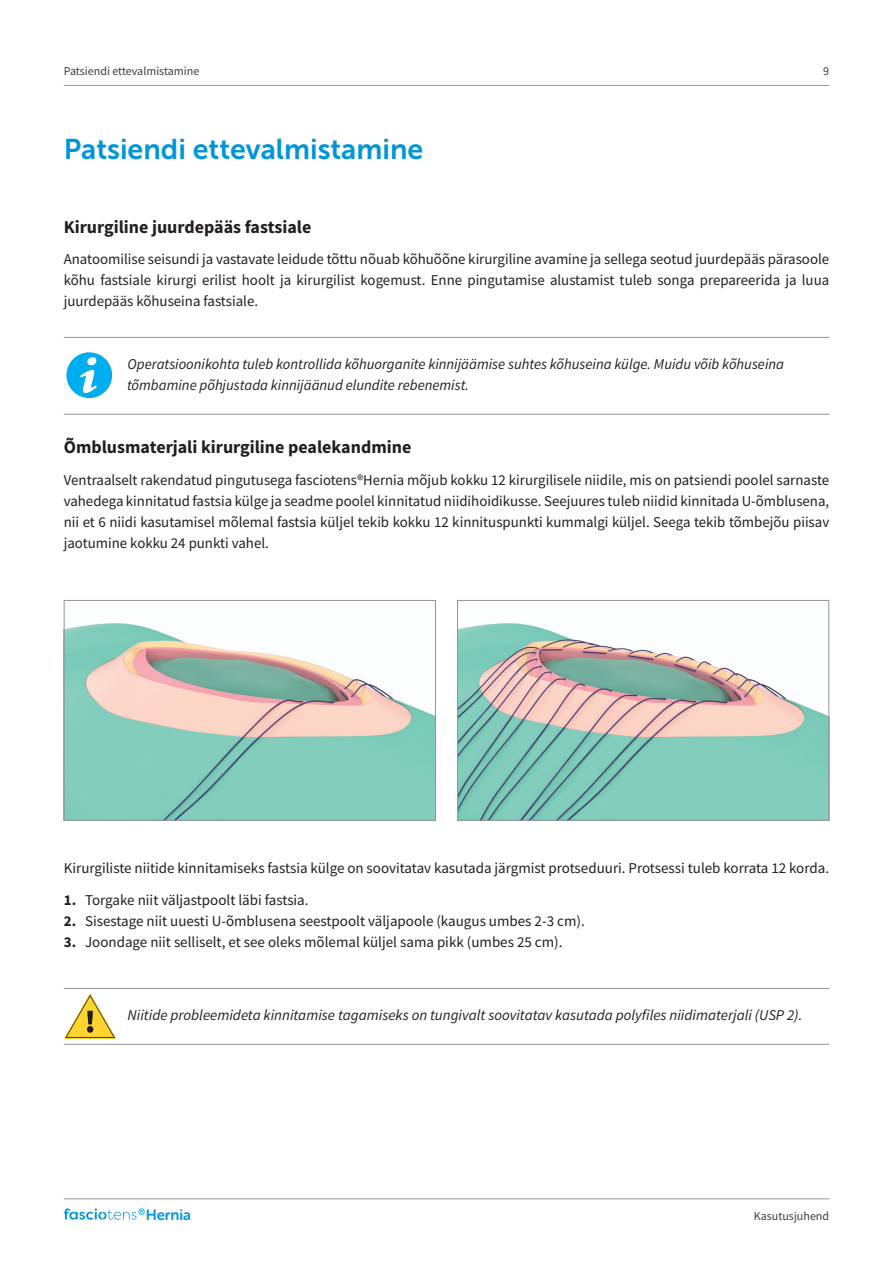
<style>
.page{position:relative;width:893px;height:1263px;background:#fff}
.page>*{position:absolute;margin:0;border:0;box-sizing:border-box;transform-origin:0 0}
.Head_1{font:28.5px "Museo Sans 700";color:#0095d9}
.Head_2{font:700 18px "Source Sans Pro";color:#231f20}
.Fliesstext{font:15px/21px "Source Sans Pro";color:#231f20;text-align:justify}
.Info{font:italic 15px/21px "Source Sans Pro";color:#231f20}
.Aufzählung{font:15px "Source Sans Pro";color:#231f20}
.t1{font:15px "Museo Sans Rounded 700";color:#0095d9}
.Fliesstext-2{font:12px "Source Sans Pro";color:#3e3e3f}
.s1{font-weight:700}
</style>
<div class="page">
<hr style="left:64px;top:85px;width:765px;height:1px;background:#939598">
<hr style="left:64px;top:1198px;width:765px;height:1px;background:#939598">
<svg style="left:64px;top:1208px;width:81px;height:12px"></svg>
<hr style="left:64px;top:414px;width:765px;height:1px;background:#939598">
<hr style="left:64px;top:337px;width:765px;height:1px;background:#939598">
<div style="left:66px;top:352px;width:46px;height:46px;background:#00aeef;border-radius:50%"></div>
<div style="left:87px;top:357px;width:9px;height:8px;background:#fff;border-radius:4px"></div>
<svg style="left:80px;top:370px;width:17px;height:23px"></svg>
<img style="left:64px;top:623px;width:372px;height:198px">
<div style="left:64px;top:600px;width:372px;height:220px;border:1px solid #939598"></div>
<img style="left:457px;top:623px;width:372px;height:198px">
<div style="left:457px;top:600px;width:372px;height:220px;border:1px solid #939598"></div>
<hr style="left:64px;top:1044px;width:765px;height:1px;background:#939598">
<hr style="left:64px;top:988px;width:765px;height:1px;background:#939598">
<svg style="left:64px;top:993px;width:52px;height:46px"></svg>
<p class="Fliesstext-2" style="left:64px;top:63px;width:137px">Patsiendi ettevalmistamine</p>
<p class="Head_1" style="left:64px;top:133px;width:361px">Patsiendi ettevalmistamine</p>
<p class="Fliesstext-2" style="left:823px;top:63px;width:7px">9</p>
<p class="Head_2" style="left:64px;top:214px;width:249px">Kirurgiline juurdepääs fastsiale</p>
<p class="Fliesstext" style="left:64px;top:248px;width:767px">Anatoomilise seisundi ja vastavate leidude tõttu nõuab kõhuõõne kirurgiline avamine ja sellega seotud juurdepääs pärasoole kõhu fastsiale kirurgi erilist hoolt ja kirurgilist kogemust. Enne pingutamise alustamist tuleb songa prepareerida ja luua juurdepääs kõhuseina fastsiale.</p>
<p class="Info" style="left:127px;top:353px;width:659px">Operatsioonikohta tuleb kontrollida kõhuorganite kinnijäämise suhtes kõhuseina külge. Muidu võib kõhuseina tõmbamine põhjustada kinnijäänud elundite rebenemist.</p>
<p class="Head_2" style="left:64px;top:435px;width:349px">Õmblusmaterjali kirurgiline pealekandmine</p>
<p class="Fliesstext" style="left:64px;top:469px;width:767px">Ventraalselt rakendatud pingutusega fasciotens®Hernia mõjub kokku 12 kirurgilisele niidile, mis on patsiendi poolel sarnaste vahedega kinnitatud fastsia külge ja seadme poolel kinnitatud niidihoidikusse. Seejuures tuleb niidid kinnitada U-õmblusena, nii et 6 niidi kasutamisel mõlemal fastsia küljel tekib kokku 12 kinnituspunkti kummalgi küljel. Seega tekib tõmbejõu piisav jaotumine kokku 24 punkti vahel.</p>
<p class="Fliesstext" style="left:64px;top:857px;width:767px">Kirurgiliste niitide kinnitamiseks fastsia külge on soovitatav kasutada järgmist protseduuri. Protsessi tuleb korrata 12 korda.</p>
<p class="Aufzählung" style="left:64px;top:890px;width:246px"><span class="s1">1.</span> Torgake niit väljastpoolt läbi fastsia.</p>
<p class="Aufzählung" style="left:64px;top:911px;width:522px"><span class="s1">2.</span> Sisestage niit uuesti U-õmblusena seestpoolt väljapoole (kaugus umbes 2-3 cm).</p>
<p class="Aufzählung" style="left:64px;top:932px;width:500px"><span class="s1">3.</span> Joondage niit selliselt, et see oleks mõlemal küljel sama pikk (umbes 25 cm).</p>
<p class="Info" style="left:128px;top:1004px;width:676px">Niitide probleemideta kinnitamise tagamiseks on tungivalt soovitatav kasutada polyfiles niidimaterjali (USP 2).</p>
<p class="t1" style="left:146px;top:1206px;width:47px">Hernia</p>
<p class="Fliesstext-2" style="left:754px;top:1208px;width:77px">Kasutusjuhend</p>
</div>
